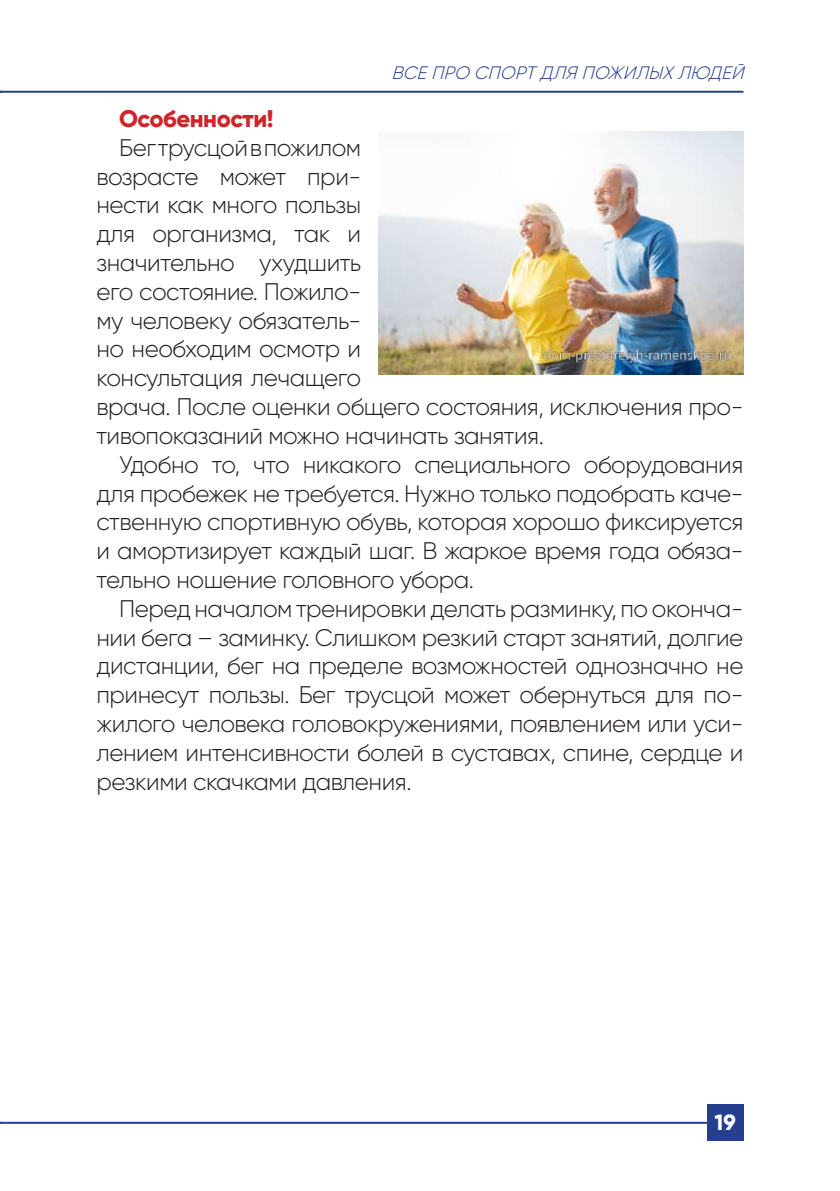
<style>
.page{position:relative;width:840px;height:1191px;background:#fff}
.page>*{position:absolute;margin:0;border:0;box-sizing:border-box;transform-origin:0 0}
.t1{font:300 24px/28.8px "Gilroy";letter-spacing:-.02em;color:#231f20;text-align:justify}
.t2{font:800 24px "Gilroy";letter-spacing:-.02em;color:#d1232a}
.t3{font:800 22px "Gilroy";color:#fff}
.t4{font:italic 300 18px "Gilroy";color:#253f8e}
</style>
<div class="page">
<hr style="left:0;top:1121px;width:713px;height:2px;background:#253f8e">
<div style="left:706px;top:1104px;width:37px;height:36px;background:#253f8e"></div>
<hr style="left:0;top:91px;width:743px;height:2px;background:#253f8e">
<img style="left:378px;top:131px;width:365px;height:244px">
<p class="t4" style="left:391px;top:62px;width:359px">ВСЕПРО СПОРТДЛЯ ПОЖИЛЫХЛЮДЕЙ</p>
<p class="t2" style="left:119px;top:103px;width:156px">Особенности!</p>
<p class="t1" style="left:96px;top:133px;width:648px;text-align:left;text-indent:23px">Бег трусцой в пожилом<br>возрасте может при-<br>нести как много пользы<br>для организма, так и<br>значительно ухудшить<br>его состояние. Пожило-<br>му человеку обязатель-<br>но необходим осмотр и<br>консультация лечащего<br>врача. После оценки общего состояния, исключения про&shy;тивопоказаний можно начинать занятия.</p>
<p class="t1" style="left:96px;top:449px;width:648px;text-indent:23px">Удобно то, что никакого специального оборудования для пробежек не требуется. Нужно только подобрать каче&shy;ственную спортивную обувь, которая хорошо фиксируется и амортизирует каждый шаг. В жаркое время года обяза&shy;тельно ношение головного убора.</p>
<p class="t1" style="left:96px;top:593px;width:648px;text-indent:23px">Перед началом тренировки делать разминку, по оконча&shy;нии бега – заминку. Слишком резкий старт занятий, долгие дистанции, бег на пределе возможностей однозначно не принесут пользы. Бег трусцой может обернуться для по&shy;жилого человека головокружениями, появлением или уси&shy;лением интенсивности болей в суставах, спине, сердце и резкими скачками давления.</p>
<p class="t3" style="left:714px;top:1108px;width:23px">19</p>
</div>
